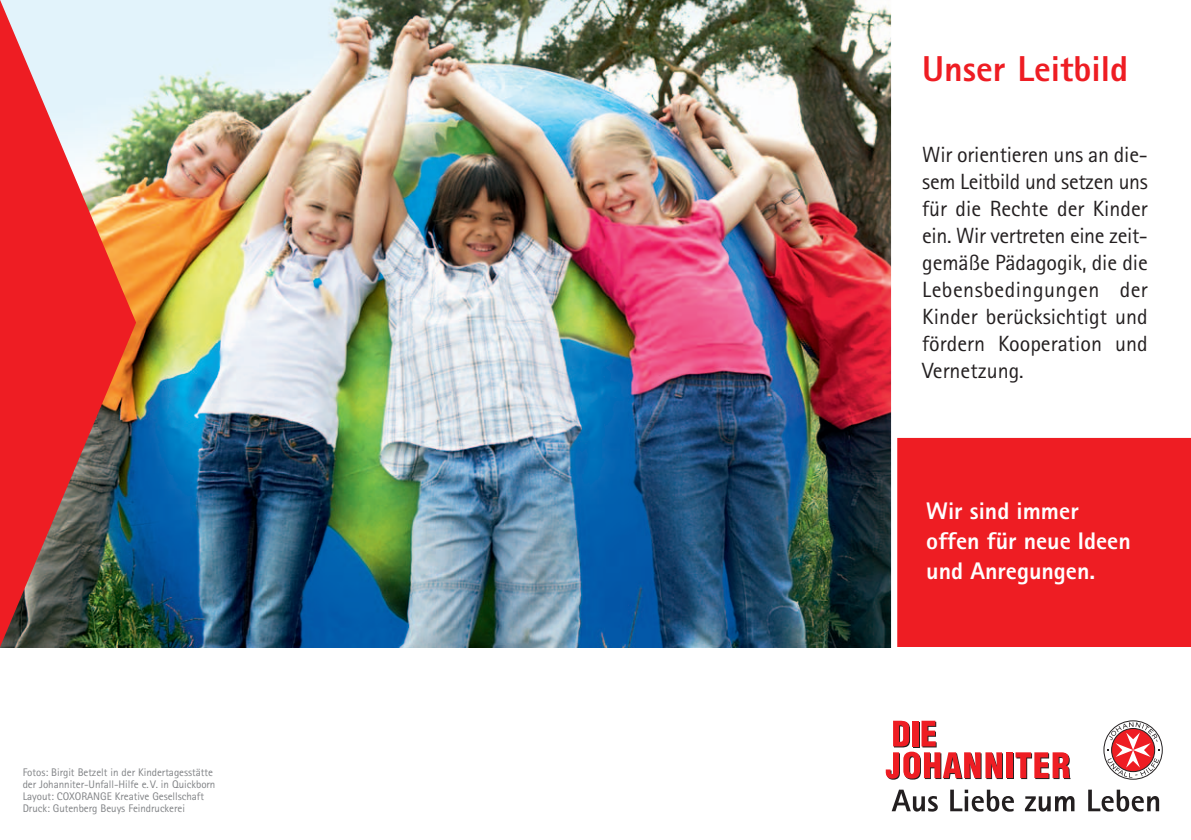
<style>
.page{position:relative;width:1191px;height:840px;background:#fff}
.page>*{position:absolute;margin:0;border:0;box-sizing:border-box;transform-origin:0 0}
.t1{font:800 36px "Rotis Sans Serif";color:#ee1d23}
.t2{font:800 24px/30px "Rotis Sans Serif";color:#fff}
.t3{font:22px/27px "Rotis Sans Serif";color:#231f20;text-align:justify}
.t4{font:11px/12px "Rotis Sans Serif";letter-spacing:-.005em;color:#808285}
</style>
<div class="page">
<img style="left:136px;top:0;width:755px;height:646px">
<div style="left:1007px;top:753px;width:6px;height:25px;background:#ee1d23"></div>
<div style="left:1006px;top:751px;width:6px;height:26px;background:#ee1d23"></div>
<svg style="left:1015px;top:752px;width:55px;height:26px"></svg>
<svg style="left:885px;top:720px;width:118px;height:59px"></svg>
<svg style="left:891px;top:789px;width:46px;height:22px"></svg>
<svg style="left:950px;top:789px;width:64px;height:22px"></svg>
<svg style="left:1025px;top:796px;width:49px;height:15px"></svg>
<svg style="left:1088px;top:789px;width:71px;height:22px"></svg>
<div style="left:1103px;top:720px;width:59px;height:59px;border:1px solid #231f20;border-radius:50%"></div>
<svg style="left:1107px;top:721px;width:52px;height:56px"></svg>
<div style="left:894px;top:434px;width:297px;height:212px;background:#ee1d23"></div>
<div style="left:894px;top:431px;width:297px;height:6px;background:#fff"></div>
<div style="left:891px;top:0;width:6px;height:659px;background:#fff"></div>
<img style="left:0;top:0;width:136px;height:646px">
<p class="t4" style="left:23px;top:765px;width:194px">Fotos: Birgit Betzelt in der Kindertagesstätte der Johanniter-Unfall-Hilfe e.V. in Quickborn</p>
<p class="t4" style="left:23px;top:789px;width:183px">Layout: COXORANGE Kreative Gesellschaft</p>
<p class="t4" style="left:23px;top:801px;width:164px">Druck: Gutenberg Beuys Feindruckerei</p>
<p class="t1" style="left:922px;top:46px;width:207px">Unser Leitbild</p>
<p class="t3" style="left:922px;top:141px;width:227px">Wir orientieren uns an die&shy;sem Leitbild und setzen uns für die Rechte der Kinder ein. Wir vertreten eine zeit&shy;gemäße Pädagogik, die die Lebensbedingungen der Kinder berücksichtigt und fördern Kooperation und Vernetzung.</p>
<p class="t2" style="left:926px;top:495px;width:206px">Wir sind immer offen für neue Ideen und Anregungen.</p>
</div>
